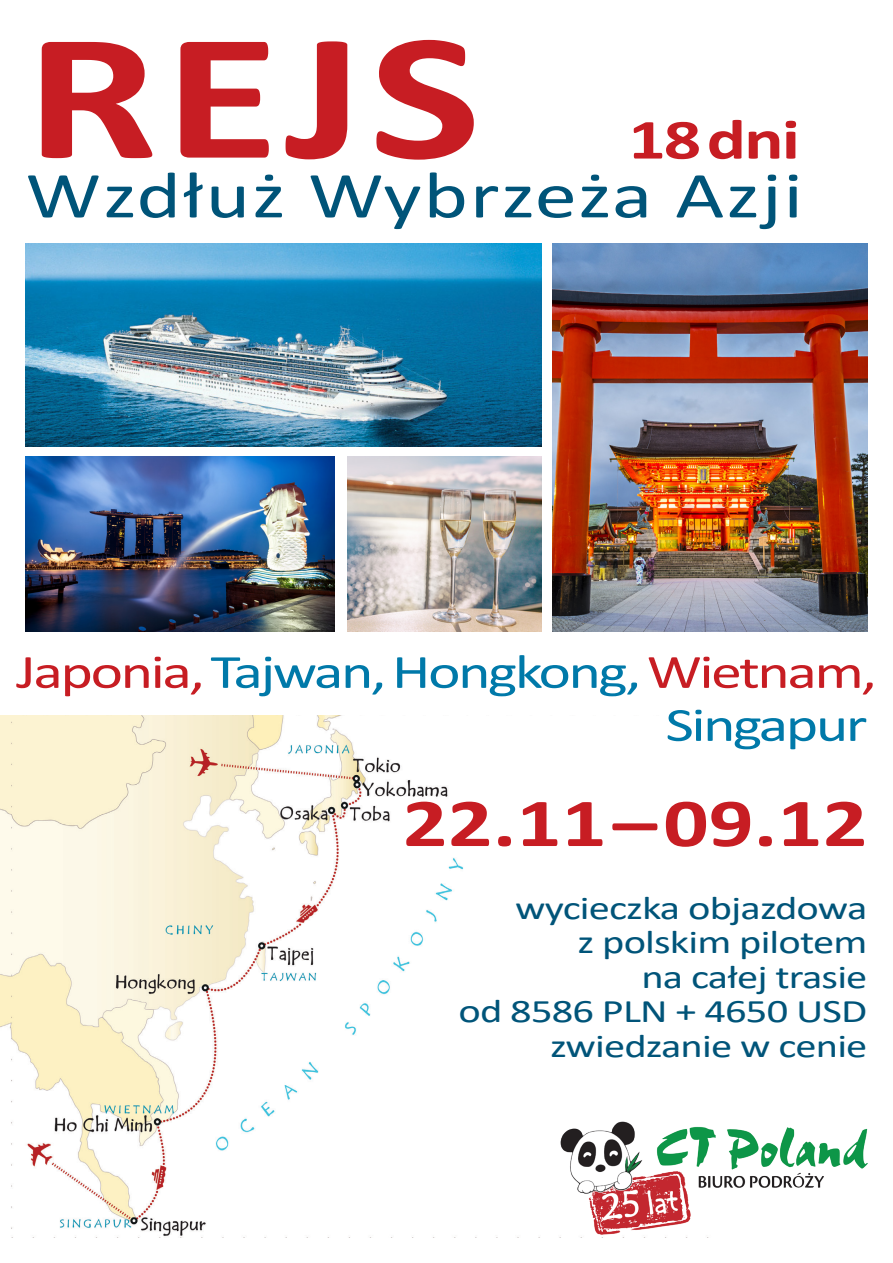
<style>
.page{position:relative;width:893px;height:1263px;background:#fff}
.page>*{position:absolute;margin:0;border:0;box-sizing:border-box;transform-origin:0 0}
.t1{font:700 183px "Calibri";color:#c71d23;scale:1.29 1}
.t2{font:700 69px "Calibri";color:#c71d23;scale:1.29 1}
.t3{font:66px "Calibri";letter-spacing:.02em;color:#005479;scale:1.29 1}
.t4{font:700 57px "Calibri";color:#c71d23;scale:1.29 1}
.t5{font:48px "Calibri";letter-spacing:-.04em;color:#c71d23;scale:1.29 1}
.t6{font:48px "Calibri";letter-spacing:-.04em;color:#0079a9;scale:1.29 1}
.t7{font:33px/34.5px "Calibri";letter-spacing:-.02em;color:#005479;text-align:right;scale:1.29 1}
.s1{color:#0079a9}
</style>
<div class="page">
<img style="left:26px;top:457px;width:308px;height:174px">
<img style="left:348px;top:457px;width:193px;height:174px">
<img style="left:26px;top:244px;width:515px;height:202px">
<img style="left:553px;top:244px;width:314px;height:387px">
<img style="left:0;top:715px;width:709px;height:523px">
<img style="left:560px;top:1121px;width:307px;height:113px">
<p class="t1" style="left:26px;top:-33px;width:354px">REJS</p>
<p class="t3" style="left:26px;top:150px;width:604px">Wzdłuż Wybrzeża Azji</p>
<p class="t4" style="left:628px;top:99px;width:134px">18 dni</p>
<p class="t5" style="left:16px;top:638px;width:669px">Japonia,<span class="s1">Tajwan,Hongkong,</span>Wietnam,</p>
<p class="t6" style="left:665px;top:691px;width:158px">Singapur</p>
<p class="t2" style="left:402px;top:774px;width:362px">22.11–09.12</p>
<p class="t7" style="left:458px;top:890px;width:319px">wycieczka objazdowa<br>z polskim pilotem<br>na całej trasie<br>od 8586 PLN + 4650 USD zwiedzanie w cenie</p>
</div>
